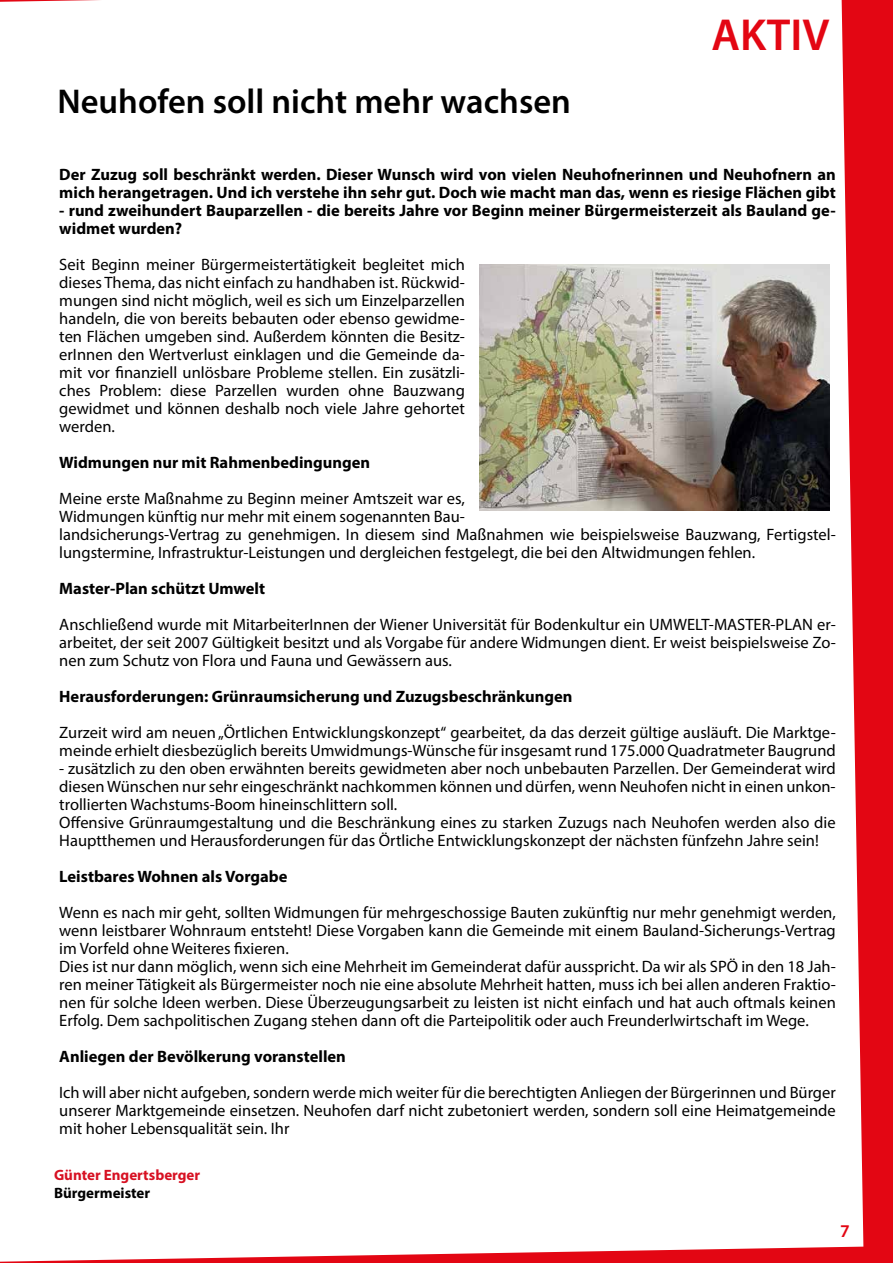
<style>
.page{position:relative;width:893px;height:1263px;background:#e30613}
.page>*{position:absolute;margin:0;border:0;box-sizing:border-box;transform-origin:0 0}
.t1{font:600 45px "Myriad Pro";color:#e30613}
.t2{font:600 34.5px "Myriad Pro";color:#000}
.t3{font:600 18px "Myriad Pro";color:#e30613}
.t4{font:16.5px/18px "Myriad Pro";color:#000}
.t5{font:700 16.5px/18px "Myriad Pro";color:#000}
.t6{font:700 15px "Myriad Pro";color:#d71022}
.t7{font:700 15px "Myriad Pro";color:#000}
</style>
<div class="page">
<div style="left:0;top:0;width:863px;height:1262px;background:#fff"></div>
<img style="left:479px;top:264px;width:350px;height:246px">
<h2 class="t2" style="left:58px;top:79px;width:515px">Neuhofen soll nicht mehr wachsen</h2>
<h1 class="t1" style="left:711px;top:6px;width:119px">AKTIV</h1>
<p class="t5" style="left:59px;top:165px;width:778px">Der Zuzug soll beschränkt werden. Dieser Wunsch wird von vielen Neuhofnerinnen und Neuhofnern an mich herangetragen. Und ich verstehe ihn sehr gut. Doch wie macht man das, wenn es riesige Flächen gibt</p>
<p class="t5" style="left:59px;top:201px;width:778px">- rund zweihundert Bauparzellen - die bereits Jahre vor Beginn meiner Bürgermeisterzeit als Bauland ge&shy;widmet wurden?</p>
<p class="t4" style="left:59px;top:255px;width:407px;text-align:justify">Seit Beginn meiner Bürgermeistertätigkeit begleitet mich dieses Thema, das nicht einfach zu handhaben ist. Rückwid&shy;mungen sind nicht möglich, weil es sich um Einzelparzellen handeln, die von bereits bebauten oder ebenso gewidme&shy;ten Flächen umgeben sind. Außerdem könnten die Besitz&shy;erInnen den Wertverlust einklagen und die Gemeinde da&shy;mit vor finanziell unlösbare Probleme stellen. Ein zusätzli&shy;ches Problem: diese Parzellen wurden ohne Bauzwang gewidmet und können deshalb noch viele Jahre gehortet werden.</p>
<p class="t5" style="left:59px;top:453px;width:312px">Widmungen nur mit Rahmenbedingungen</p>
<p class="t4" style="left:59px;top:489px;width:778px">Meine erste Maßnahme zu Beginn meiner Amtszeit war es,<br>Widmungen künftig nur mehr mit einem sogenannten Bau-<br>landsicherungs-Vertrag zu genehmigen. In diesem sind Maßnahmen wie beispielsweise Bauzwang, Fertigstel&shy;lungstermine, Infrastruktur-Leistungen und dergleichen festgelegt, die bei den Altwidmungen fehlen.</p>
<p class="t5" style="left:59px;top:579px;width:207px">Master-Plan schützt Umwelt</p>
<p class="t4" style="left:59px;top:615px;width:778px;text-align:justify">Anschließend wurde mit MitarbeiterInnen der Wiener Universität für Bodenkultur ein UMWELT-MASTER-PLAN er&shy;arbeitet, der seit 2007 Gültigkeit besitzt und als Vorgabe für andere Widmungen dient. Er weist beispielsweise Zo&shy;nen zum Schutz von Flora und Fauna und Gewässern aus.</p>
<p class="t5" style="left:59px;top:687px;width:515px">Herausforderungen: Grünraumsicherung und Zuzugsbeschränkungen</p>
<p class="t4" style="left:59px;top:723px;width:778px">Zurzeit wird am neuen „Örtlichen Entwicklungskonzept“ gearbeitet, da das derzeit gültige ausläuft. Die Marktge&shy;meinde erhielt diesbezüglich bereits Umwidmungs-Wünsche für insgesamt rund 175.000 Quadratmeter Baugrund</p>
<p class="t4" style="left:59px;top:759px;width:778px">- zusätzlich zu den oben erwähnten bereits gewidmeten aber noch unbebauten Parzellen. Der Gemeinderat wird diesen Wünschen nur sehr eingeschränkt nachkommen können und dürfen, wenn Neuhofen nicht in einen unkon&shy;trollierten Wachstums-Boom hineinschlittern soll.<br>Offensive Grünraumgestaltung und die Beschränkung eines zu starken Zuzugs nach Neuhofen werden also die Hauptthemen und Herausforderungen für das Örtliche Entwicklungskonzept der nächsten fünfzehn Jahre sein!</p>
<p class="t5" style="left:59px;top:867px;width:230px">Leistbares Wohnen als Vorgabe</p>
<p class="t4" style="left:59px;top:903px;width:778px">Wenn es nach mir geht, sollten Widmungen für mehrgeschossige Bauten zukünftig nur mehr genehmigt werden, wenn leistbarer Wohnraum entsteht! Diese Vorgaben kann die Gemeinde mit einem Bauland-Sicherungs-Vertrag im Vorfeld ohne Weiteres fixieren.<br>Dies ist nur dann möglich, wenn sich eine Mehrheit im Gemeinderat dafür ausspricht. Da wir als SPÖ in den 18 Jah&shy;ren meiner Tätigkeit als Bürgermeister noch nie eine absolute Mehrheit hatten, muss ich bei allen anderen Fraktio&shy;nen für solche Ideen werben. Diese Überzeugungsarbeit zu leisten ist nicht einfach und hat auch oftmals keinen Erfolg. Dem sachpolitischen Zugang stehen dann oft die Parteipolitik oder auch Freunderlwirtschaft im Wege.</p>
<p class="t5" style="left:59px;top:1047px;width:288px">Anliegen der Bevölkerung voranstellen</p>
<p class="t4" style="left:59px;top:1083px;width:778px;text-align:justify">Ich will aber nicht aufgeben, sondern werde mich weiter für die berechtigten Anliegen der Bürgerinnen und Bürger unserer Marktgemeinde einsetzen. Neuhofen darf nicht zubetoniert werden, sondern soll eine Heimatgemeinde mit hoher Lebensqualität sein. Ihr</p>
<p class="t6" style="left:54px;top:1165px;width:148px">Günter Engertsberger</p>
<p class="t7" style="left:54px;top:1183px;width:98px">Bürgermeister</p>
<p class="t3" style="left:840px;top:1219px;width:11px">7</p>
</div>
